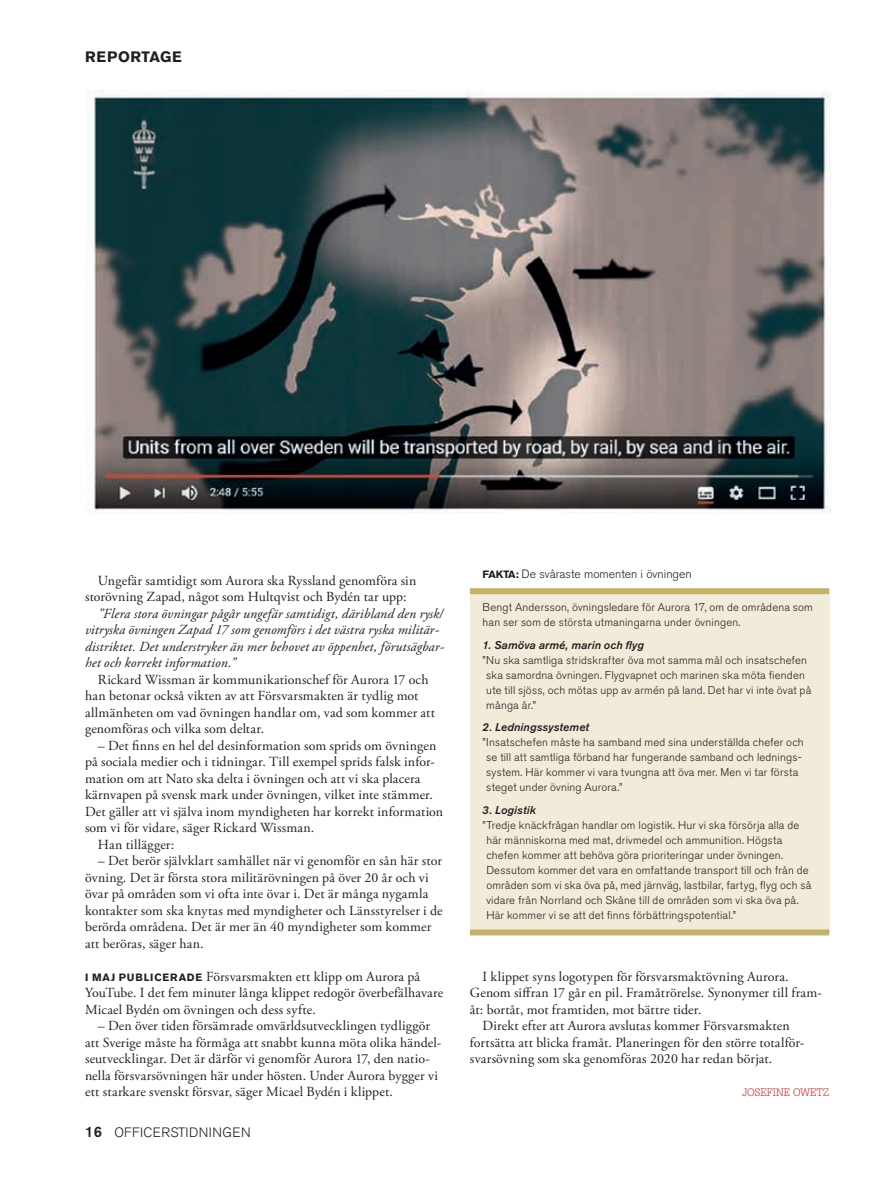
<style>
.page{position:relative;width:893px;height:1191px;background:#fff}
.page>*{position:absolute;margin:0;border:0;box-sizing:border-box;transform-origin:0 0}
.t1{font:700 15px "Akzidenz Grotesk BE";letter-spacing:.04em;color:#231f20}
.t2{font:13.8px/16.5px "Adobe Garamond Pro";letter-spacing:.01em;color:#231f20}
.t3{font:italic 13.8px/16.5px "Adobe Garamond Pro";letter-spacing:.01em;color:#231f20}
.t4{font:300 13.5px "Akzidenz Grotesk BE";letter-spacing:.02em;color:#231f20}
.t5{font:300 12px "Akzidenz Grotesk BE";color:#231f20}
.t6{font:300 11.25px/15px "Akzidenz Grotesk BE";letter-spacing:.015em;color:#231f20}
.t7{font:italic 500 11.25px "Akzidenz Grotesk BE";letter-spacing:.015em;color:#231f20}
.t8{font:300 10.5px "Glypha";letter-spacing:.01em;color:#c4121a}
.s1{font-family:"Akzidenz Grotesk BE";font-weight:700;font-size:10.5px}
.s2{font-weight:500;font-size:15px}
.s3{font-weight:700;font-size:10.5px}
</style>
<div class="page">
<img style="left:88px;top:91px;width:743px;height:422px">
<div style="left:470px;top:591px;width:359px;height:342px;background:#f1ecda"></div>
<div style="left:470px;top:588px;width:359px;height:6px;background:#c4b268"></div>
<div style="left:470px;top:929px;width:359px;height:6px;background:#c4b268"></div>
<p class="t1" style="left:85px;top:48px;width:98px">REPORTAGE</p>
<p class="t2" style="left:85px;top:572px;width:333px;text-indent:13px">Ungefär samtidigt som Aurora ska Ryssland genomföra sin storövning Zapad, något som Hultqvist och Bydén tar upp:</p>
<p class="t3" style="left:85px;top:605px;width:361px;text-indent:13px">”Flera stora övningar pågår ungefär samtidigt, däribland den rysk/ vitryska övningen Zapad 17 som genomförs i det västra ryska militär&shy;distriktet. Det understryker än mer behovet av öppenhet, förutsägbar&shy;het och korrekt information.”</p>
<p class="t2" style="left:85px;top:671px;width:352px;text-indent:13px">Rickard Wissman är kommunikationschef för Aurora 17 och han betonar också vikten av att Försvarsmakten är tydlig mot allmänheten om vad övningen handlar om, vad som kommer att genomföras och vilka som deltar.</p>
<p class="t2" style="left:98px;top:737px;width:340px">– Det finns en hel del desinformation som sprids om övningen</p>
<p class="t2" style="left:85px;top:754px;width:351px">på sociala medier och i tidningar. Till exempel sprids falsk infor-</p>
<p class="t2" style="left:85px;top:770px;width:337px">mation om att Nato ska delta i övningen och att vi ska placera</p>
<p class="t2" style="left:85px;top:787px;width:349px">kärnvapen på svensk mark under övningen, vilket inte stämmer.</p>
<p class="t2" style="left:85px;top:803px;width:360px">Det gäller att vi själva inom myndigheten har korrekt information</p>
<p class="t2" style="left:85px;top:820px;width:231px">som vi för vidare, säger Rickard Wissman.</p>
<p class="t2" style="left:98px;top:836px;width:78px">Han tillägger:</p>
<p class="t2" style="left:85px;top:853px;width:359px;text-indent:13px">– Det berör självklart samhället när vi genomför en sån här stor övning. Det är första stora militärövningen på över 20 år och vi övar på områden som vi ofta inte övar i. Det är många nygamla kontakter som ska knytas med myndigheter och Länsstyrelser i de berörda områdena. Det är mer än 40 myndigheter som kommer att beröras, säger han.</p>
<p class="t2" style="left:85px;top:968px;width:360px"><span class="s1">I MAJ PUBLICERADE</span> Försvarsmakten ett klipp om Aurora på<br>YouTube. I det fem minuter långa klippet redogör överbefälhavare<br>Micael Bydén om övningen och dess syfte.</p>
<p class="t2" style="left:85px;top:1018px;width:358px;text-indent:13px">– Den över tiden försämrade omvärldsutvecklingen tydliggör att Sverige måste ha förmåga att snabbt kunna möta olika händel&shy;seutvecklingar. Det är därför vi genomför Aurora 17, den natio&shy;nella försvarsövningen här under hösten. Under Aurora bygger vi ett starkare svenskt försvar, säger Micael Bydén i klippet.</p>
<p class="t4" style="left:85px;top:1124px;width:167px"><span class="s2">16</span> OFFICERSTIDNINGEN</p>
<p class="t5" style="left:483px;top:567px;width:211px"><span class="s3">FAKTA:</span> De svåraste momenten i övningen</p>
<p class="t6" style="left:483px;top:600px;width:332px">Bengt Andersson, övningsledare för Aurora 17, om de områdena som han ser som de största utmaningarna under övningen.</p>
<p class="t7" style="left:483px;top:638px;width:163px">1. Samöva armé, marin och flyg</p>
<p class="t6" style="left:486px;top:652px;width:326px;text-indent:-4px">”Nu ska samtliga stridskrafter öva mot samma mål och insatschefen ska samordna övningen. Flygvapnet och marinen ska möta fienden ute till sjöss, och mötas upp av armén på land. Det har vi inte övat på många år.”</p>
<p class="t7" style="left:483px;top:721px;width:108px">2. Ledningssystemet</p>
<p class="t6" style="left:486px;top:735px;width:319px;text-indent:-4px">”Insatschefen måste ha samband med sina underställda chefer och se till att samtliga förband har fungerande samband och lednings&shy;system. Här kommer vi vara tvungna att öva mer. Men vi tar första steget under övning Aurora.”</p>
<p class="t7" style="left:483px;top:803px;width:55px">3. Logistik</p>
<p class="t6" style="left:486px;top:817px;width:327px;text-indent:-4px">”Tredje knäckfrågan handlar om logistik. Hur vi ska försörja alla de här människorna med mat, drivmedel och ammunition. Högsta chefen kommer att behöva göra prioriteringar under övningen.<br>Dessutom kommer det vara en omfattande transport till och från de områden som vi ska öva på, med järnväg, lastbilar, fartyg, flyg och så vidare från Norrland och Skåne till de områden som vi ska öva på.<br>Här kommer vi se att det finns förbättringspotential.”</p>
<p class="t2" style="left:483px;top:968px;width:308px">I klippet syns logotypen för försvarsmaktövning Aurora.</p>
<p class="t2" style="left:470px;top:985px;width:354px">Genom siffran 17 går en pil. Framåtrörelse. Synonymer till fram-</p>
<p class="t2" style="left:470px;top:1001px;width:233px">åt: bortåt, mot framtiden, mot bättre tider.</p>
<p class="t2" style="left:483px;top:1018px;width:308px">Direkt efter att Aurora avslutas kommer Försvarsmakten</p>
<p class="t2" style="left:470px;top:1034px;width:336px">fortsätta att blicka framåt. Planeringen för den större totalför-</p>
<p class="t2" style="left:470px;top:1051px;width:304px">svarsövning som ska genomföras 2020 har redan börjat.</p>
<p class="t8" style="left:742px;top:1086px;width:88px">JOSEFINE OWETZ</p>
</div>
